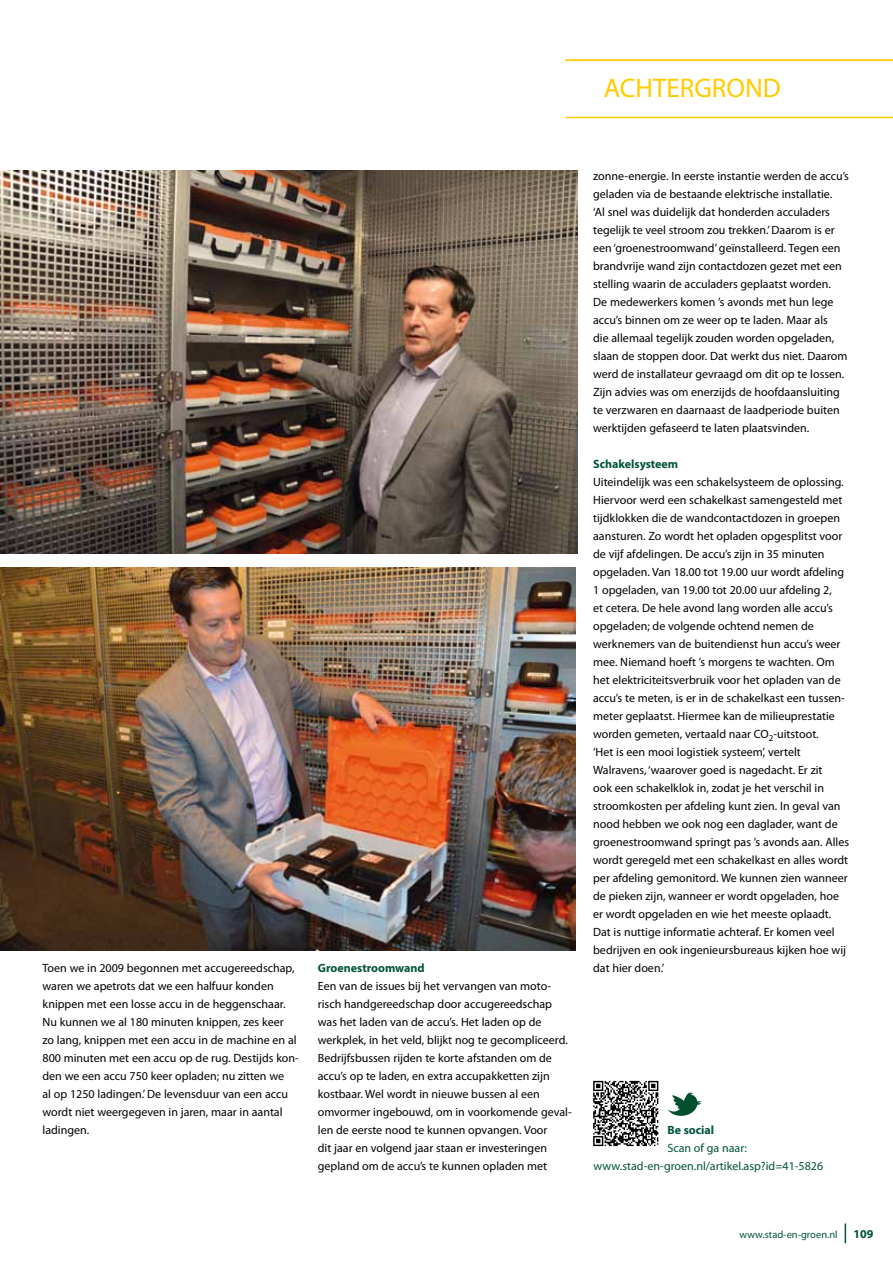
<style>
.page{position:relative;width:893px;height:1263px;background:#fff}
.page>*{position:absolute;margin:0;border:0;box-sizing:border-box;transform-origin:0 0}
.t1{font:27px "Myriad Pro";color:#fc0}
.t2{font:12px/18px "Myriad Pro";color:#000}
.t3{font:12px/18px "Myriad Pro";color:#00533d;text-align:center}
.t4{font:700 12px "Myriad Pro";color:#00533d}
.t5{font:10.5px "Myriad Pro";color:#00533d}
</style>
<div class="page">
<svg style="left:845px;top:1223px;width:1px;height:20px"></svg>
<hr style="left:565px;top:117px;width:328px;height:1px;background:#fc0">
<hr style="left:565px;top:60px;width:328px;height:1px;background:#fc0">
<img style="left:0;top:170px;width:577px;height:384px">
<img style="left:0;top:568px;width:575px;height:382px">
<svg style="left:593px;top:1081px;width:65px;height:65px"></svg>
<svg style="left:667px;top:1092px;width:34px;height:24px"></svg>
<h1 class="t1" style="left:604px;top:71px;width:179px">ACHTERGROND</h1>
<p class="t2" style="left:43px;top:959px;width:258px">Toen we in 2009 begonnen met accugereedschap, waren we apetrots dat we een halfuur konden knippen met een losse accu in de heggenschaar.<br>Nu kunnen we al 180 minuten knippen, zes keer<br>zo lang, knippen met een accu in de machine en al 800 minuten met een accu op de rug. Destijds kon&shy;den we een accu 750 keer opladen; nu zitten we<br>al op 1250 ladingen.’ De levensduur van een accu wordt niet weergegeven in jaren, maar in aantal ladingen.</p>
<p class="t4" style="left:318px;top:960px;width:108px">Groenestroomwand</p>
<p class="t2" style="left:318px;top:977px;width:255px">Een van de issues bij het vervangen van moto&shy;risch handgereedschap door accugereedschap was het laden van de accu’s. Het laden op de werkplek, in het veld, blijkt nog te gecompliceerd.<br>Bedrijfsbussen rijden te korte afstanden om de accu’s op te laden, en extra accupakketten zijn kostbaar. Wel wordt in nieuwe bussen al een omvormer ingebouwd, om in voorkomende geval&shy;len de eerste nood te kunnen opvangen. Voor<br>dit jaar en volgend jaar staan er investeringen gepland om de accu’s te kunnen opladen met</p>
<p class="t2" style="left:593px;top:167px;width:257px">zonne-energie. In eerste instantie werden de accu’s geladen via de bestaande elektrische installatie.<br>‘Al snel was duidelijk dat honderden acculaders tegelijk te veel stroom zou trekken.’ Daarom is er een ‘groenestroomwand’ geïnstalleerd. Tegen een brandvrije wand zijn contactdozen gezet met een stelling waarin de acculaders geplaatst worden.<br>De medewerkers komen ’s avonds met hun lege accu’s binnen om ze weer op te laden. Maar als<br>die allemaal tegelijk zouden worden opgeladen, slaan de stoppen door. Dat werkt dus niet. Daarom werd de installateur gevraagd om dit op te lossen.<br>Zijn advies was om enerzijds de hoofdaansluiting te verzwaren en daarnaast de laadperiode buiten werktijden gefaseerd te laten plaatsvinden.</p>
<p class="t4" style="left:593px;top:456px;width:87px">Schakelsysteem</p>
<p class="t2" style="left:593px;top:473px;width:258px">Uiteindelijk was een schakelsysteem de oplossing.<br>Hiervoor werd een schakelkast samengesteld met tijdklokken die de wandcontactdozen in groepen aansturen. Zo wordt het opladen opgesplitst voor de vijf afdelingen. De accu’s zijn in 35 minuten opgeladen. Van 18.00 tot 19.00 uur wordt afdeling 1 opgeladen, van 19.00 tot 20.00 uur afdeling 2,<br>et cetera. De hele avond lang worden alle accu’s opgeladen; de volgende ochtend nemen de werknemers van de buitendienst hun accu’s weer mee. Niemand hoeft ’s morgens te wachten. Om het elektriciteitsverbruik voor het opladen van de accu’s te meten, is er in de schakelkast een tussen&shy;meter geplaatst. Hiermee kan de milieuprestatie worden gemeten, vertaald naar CO<sub>2</sub>-uitstoot.<br>‘Het is een mooi logistiek systeem’, vertelt Walravens, ‘waarover goed is nagedacht. Er zit<br>ook een schakelklok in, zodat je het verschil in stroomkosten per afdeling kunt zien. In geval van nood hebben we ook nog een daglader, want de groenestroomwand springt pas ’s avonds aan. Alles wordt geregeld met een schakelkast en alles wordt per afdeling gemonitord. We kunnen zien wanneer de pieken zijn, wanneer er wordt opgeladen, hoe er wordt opgeladen en wie het meeste oplaadt.<br>Dat is nuttige informatie achteraf. Er komen veel bedrijven en ook ingenieursbureaus kijken hoe wij dat hier doen.’</p>
<p class="t4" style="left:667px;top:1122px;width:48px">Be social</p>
<p class="t3" style="left:594px;top:1139px;width:231px">Scan of ga naar: www.stad-en-groen.nl/artikel.asp?id=41-5826</p>
<p class="t5" style="left:739px;top:1228px;width:100px">www.stad-en-groen.nl</p>
<p class="t4" style="left:853px;top:1226px;width:21px">109</p>
</div>
